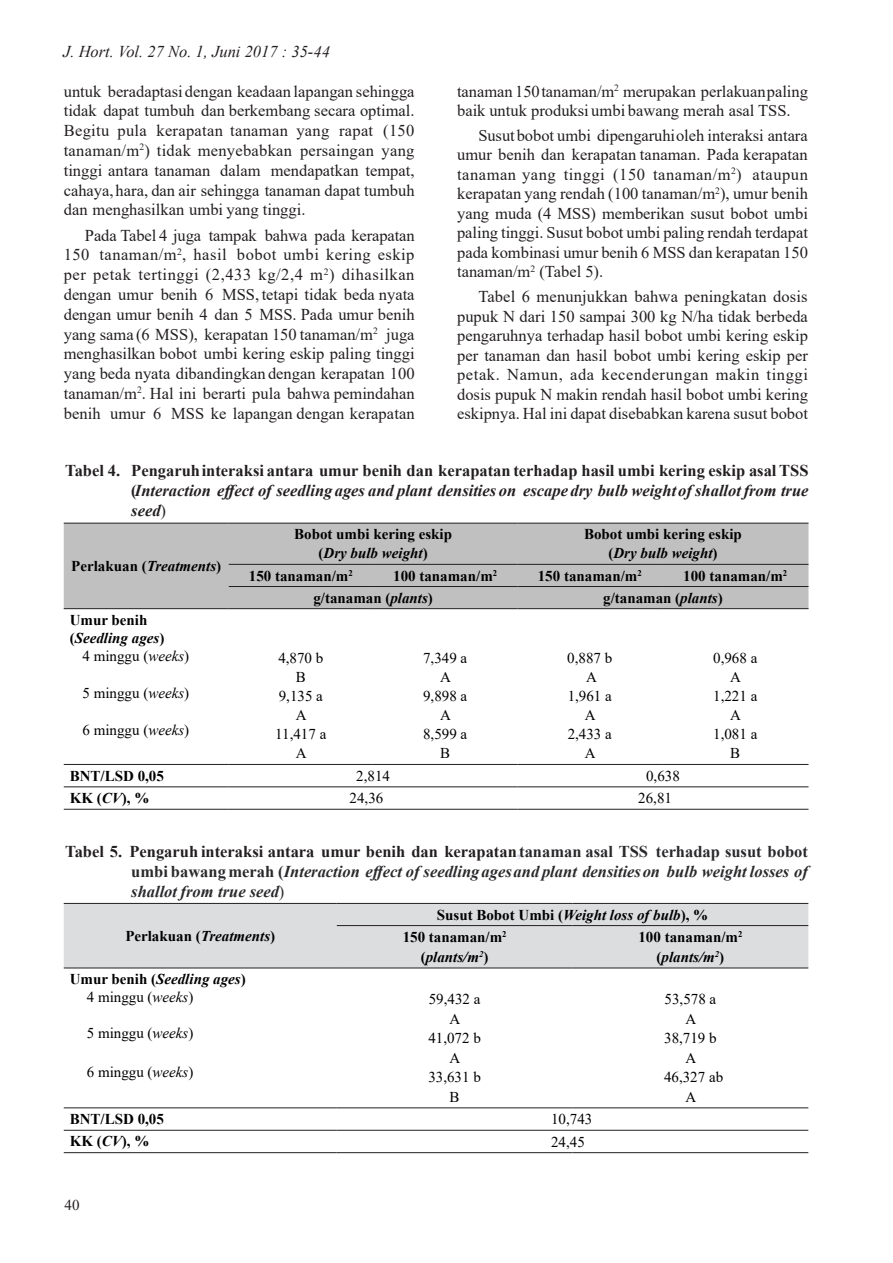
<style>
.page{position:relative;width:893px;height:1263px;background:#fff}
.page>*{position:absolute;margin:0;border:0;box-sizing:border-box;transform-origin:0 0}
.t1{font:16.5px/19.8px "Times New Roman";color:#231f20;text-align:justify}
.t2{font:italic 700 16.5px/19.8px "Times New Roman";color:#2a2a2d;text-align:justify}
.t3{font:italic 700 16.5px/19.8px "Times New Roman";color:#231f20;text-align:justify}
.t4{font:italic 16.5px "Times New Roman";color:#231f20}
.t5{font:700 15px/19px "Times New Roman";color:#000;text-align:center}
.t6{font:15px/19px "Times New Roman";color:#000;text-align:center}
.t7{font:italic 700 15px/18px "Times New Roman";color:#000}
.t8{font:15px "Times New Roman";color:#231f20}
.s1{font-style:normal}
.s2{font-weight:400;font-style:normal}
.s3{font-style:italic}
.s4{font-style:normal;color:#231f20}
.s5{font-style:normal;color:#cdd1dd}
.s6{font-weight:400}
</style>
<div class="page">
<div style="left:64px;top:524px;width:744px;height:84px;background:#c0c0c0"></div>
<hr style="left:64px;top:523px;width:165px;height:1px;background:#231f20">
<hr style="left:229px;top:523px;width:144px;height:1px;background:#231f20">
<hr style="left:373px;top:523px;width:144px;height:1px;background:#231f20">
<hr style="left:517px;top:523px;width:145px;height:1px;background:#231f20">
<hr style="left:662px;top:523px;width:146px;height:1px;background:#231f20">
<hr style="left:229px;top:564px;width:144px;height:1px;background:#231f20">
<hr style="left:373px;top:564px;width:144px;height:1px;background:#231f20">
<hr style="left:517px;top:564px;width:145px;height:1px;background:#231f20">
<hr style="left:662px;top:564px;width:146px;height:1px;background:#231f20">
<hr style="left:373px;top:586px;width:144px;height:1px;background:#231f20">
<hr style="left:662px;top:586px;width:146px;height:1px;background:#231f20">
<hr style="left:229px;top:586px;width:144px;height:1px;background:#231f20">
<hr style="left:517px;top:586px;width:145px;height:1px;background:#231f20">
<hr style="left:64px;top:608px;width:165px;height:1px;background:#231f20">
<hr style="left:229px;top:608px;width:144px;height:1px;background:#231f20">
<hr style="left:373px;top:608px;width:144px;height:1px;background:#231f20">
<hr style="left:517px;top:608px;width:145px;height:1px;background:#231f20">
<hr style="left:662px;top:608px;width:146px;height:1px;background:#231f20">
<hr style="left:64px;top:764px;width:165px;height:1px;background:#231f20">
<hr style="left:229px;top:764px;width:144px;height:1px;background:#231f20">
<hr style="left:373px;top:764px;width:144px;height:1px;background:#231f20">
<hr style="left:662px;top:764px;width:146px;height:1px;background:#231f20">
<hr style="left:517px;top:764px;width:145px;height:1px;background:#231f20">
<hr style="left:64px;top:786px;width:165px;height:1px;background:#231f20">
<hr style="left:229px;top:786px;width:144px;height:1px;background:#231f20">
<hr style="left:373px;top:786px;width:144px;height:1px;background:#231f20">
<hr style="left:64px;top:809px;width:165px;height:1px;background:#231f20">
<hr style="left:229px;top:809px;width:144px;height:1px;background:#231f20">
<hr style="left:373px;top:809px;width:144px;height:1px;background:#231f20">
<hr style="left:517px;top:786px;width:145px;height:1px;background:#231f20">
<hr style="left:662px;top:786px;width:146px;height:1px;background:#231f20">
<hr style="left:517px;top:809px;width:145px;height:1px;background:#231f20">
<hr style="left:662px;top:809px;width:146px;height:1px;background:#231f20">
<div style="left:64px;top:904px;width:744px;height:64px;background:#dcdddf"></div>
<hr style="left:64px;top:903px;width:273px;height:1px;background:#231f20">
<hr style="left:64px;top:968px;width:273px;height:1px;background:#231f20">
<hr style="left:337px;top:903px;width:235px;height:1px;background:#231f20">
<hr style="left:572px;top:903px;width:236px;height:1px;background:#231f20">
<hr style="left:337px;top:925px;width:235px;height:1px;background:#231f20">
<hr style="left:572px;top:925px;width:236px;height:1px;background:#231f20">
<hr style="left:337px;top:968px;width:235px;height:1px;background:#231f20">
<hr style="left:572px;top:968px;width:236px;height:1px;background:#231f20">
<hr style="left:64px;top:1107px;width:273px;height:1px;background:#231f20">
<hr style="left:337px;top:1107px;width:235px;height:1px;background:#231f20">
<hr style="left:572px;top:1107px;width:236px;height:1px;background:#231f20">
<hr style="left:64px;top:1130px;width:273px;height:1px;background:#231f20">
<hr style="left:337px;top:1130px;width:235px;height:1px;background:#231f20">
<hr style="left:572px;top:1130px;width:236px;height:1px;background:#231f20">
<hr style="left:64px;top:1152px;width:273px;height:1px;background:#231f20">
<hr style="left:337px;top:1152px;width:235px;height:1px;background:#231f20">
<hr style="left:572px;top:1152px;width:236px;height:1px;background:#231f20">
<p class="t4" style="left:63px;top:46px;width:268px">J. Hort. Vol. 27 No. 1, Juni 2017 : 35-44</p>
<p class="t1" style="left:64px;top:83px;width:352px">untuk beradaptasi dengan keadaan lapangan sehingga tidak dapat tumbuh dan berkembang secara optimal.<br>Begitu pula kerapatan tanaman yang rapat (150 tanaman/m<sup>2</sup>) tidak menyebabkan persaingan yang tinggi antara tanaman dalam mendapatkan tempat, cahaya, hara, dan air sehingga tanaman dapat tumbuh dan menghasilkan umbi yang tinggi.</p>
<p class="t1" style="left:64px;top:227px;width:352px;text-indent:21px">Pada Tabel 4 juga tampak bahwa pada kerapatan 150 tanaman/m<sup>2</sup>, hasil bobot umbi kering eskip per petak tertinggi (2,433 kg/2,4 m<sup>2</sup>) dihasilkan dengan umur benih 6 MSS, tetapi tidak beda nyata dengan umur benih 4 dan 5 MSS. Pada umur benih yang sama (6 MSS), kerapatan 150 tanaman/m<sup>2</sup> juga menghasilkan bobot umbi kering eskip paling tinggi yang beda nyata dibandingkan dengan kerapatan 100 tanaman/m<sup>2</sup>. Hal ini berarti pula bahwa pemindahan benih umur 6 MSS ke lapangan dengan kerapatan</p>
<p class="t1" style="left:457px;top:83px;width:352px">tanaman 150 tanaman/m<sup>2</sup> merupakan perlakuan paling baik untuk produksi umbi bawang merah asal TSS.</p>
<p class="t1" style="left:457px;top:127px;width:352px;text-indent:21px">Susut bobot umbi dipengaruhi oleh interaksi antara umur benih dan kerapatan tanaman. Pada kerapatan tanaman yang tinggi (150 tanaman/m<sup>2</sup>) ataupun kerapatan yang rendah (100 tanaman/m<sup>2</sup>), umur benih yang muda (4 MSS) memberikan susut bobot umbi paling tinggi. Susut bobot umbi paling rendah terdapat pada kombinasi umur benih 6 MSS dan kerapatan 150 tanaman/m<sup>2</sup> (Tabel 5).</p>
<p class="t1" style="left:457px;top:289px;width:352px;text-indent:21px">Tabel 6 menunjukkan bahwa peningkatan dosis pupuk N dari 150 sampai 300 kg N/ha tidak berbeda pengaruhnya terhadap hasil bobot umbi kering eskip per tanaman dan hasil bobot umbi kering eskip per petak. Namun, ada kecenderungan makin tinggi dosis pupuk N makin rendah hasil bobot umbi kering eskipnya. Hal ini dapat disebabkan karena susut bobot</p>
<p class="t3" style="left:131px;top:460px;width:679px;text-indent:-66px"><span class="s1">Tabel 4. Pengaruh interaksi antara umur benih dan kerapatan terhadap hasil umbi kering eskip asal TSS (</span>Interaction effect of seedling ages and plant densities on escape dry bulb weight of shallot from true seed<span class="s2">)</span></p>
<p class="t5" style="left:71px;top:558px;width:151px">Perlakuan (<span class="s3">Treatments</span>)</p>
<p class="t5" style="left:70px;top:612px;width:79px">Umur benih</p>
<p class="t7" style="left:70px;top:629px;width:96px"><span class="s1">(</span>Seedling ages<span class="s1">)</span></p>
<p class="t6" style="left:83px;top:648px;width:108px">4 minggu (<span class="s3">weeks</span>)</p>
<p class="t6" style="left:83px;top:685px;width:108px">5 minggu (<span class="s3">weeks</span>)</p>
<p class="t6" style="left:83px;top:722px;width:108px">6 minggu (<span class="s3">weeks</span>)</p>
<p class="t5" style="left:294px;top:526px;width:159px">Bobot umbi kering eskip (<span class="s3">Dry bulb weight</span>)</p>
<p class="t5" style="left:584px;top:526px;width:159px">Bobot umbi kering eskip (<span class="s3">Dry bulb weight</span>)</p>
<p class="t5" style="left:249px;top:567px;width:105px">150 tanaman/m<sup>2</sup></p>
<p class="t5" style="left:393px;top:567px;width:105px">100 tanaman/m<sup>2</sup></p>
<p class="t5" style="left:538px;top:567px;width:105px">150 tanaman/m<sup>2</sup></p>
<p class="t5" style="left:683px;top:567px;width:105px">100 tanaman/m<sup>2</sup></p>
<p class="t5" style="left:313px;top:590px;width:121px">g/tanaman (<span class="s3">plants</span>)</p>
<p class="t5" style="left:603px;top:590px;width:121px">g/tanaman (<span class="s3">plants</span>)</p>
<p class="t6" style="left:275px;top:650px;width:53px">4,870 b<br>B<br>9,135 a<br>A<br>11,417 a<br>A</p>
<p class="t6" style="left:423px;top:650px;width:46px">7,349 a<br>A<br>9,898 a<br>A<br>8,599 a<br>B</p>
<p class="t6" style="left:567px;top:650px;width:46px">0,887 b<br>A<br>1,961 a<br>A<br>2,433 a<br>A</p>
<p class="t6" style="left:713px;top:650px;width:46px">0,968 a<br>A<br>1,221 a<br>A<br>1,081 a<br>B</p>
<p class="t5" style="left:70px;top:768px;width:96px">BNT/LSD 0,05</p>
<p class="t6" style="left:356px;top:768px;width:35px">2,814</p>
<p class="t6" style="left:646px;top:768px;width:35px">0,638</p>
<p class="t5" style="left:70px;top:790px;width:81px">KK (<span class="s3">CV</span>), %</p>
<p class="t6" style="left:350px;top:790px;width:35px">24,36</p>
<p class="t6" style="left:638px;top:790px;width:35px">26,81</p>
<p class="t2" style="left:131px;top:841px;width:678px;text-indent:-66px"><span class="s4">Tabel 5. Pengaruh interaksi antara umur benih dan kerapatan</span><span class="s5">,</span><span class="s1">tanaman asal TSS terhadap susut bobot umbi bawang merah (</span>Interaction effect of seedling ages and plant densities on bulb weight losses of shallot from true seed<span class="s2">)</span></p>
<p class="t5" style="left:125px;top:928px;width:151px">Perlakuan (<span class="s3">Treatments</span>)</p>
<p class="t5" style="left:403px;top:905px;width:307px;line-height:22.2px;text-align:left;text-indent:34px">Susut Bobot Umbi (<span class="s3">Weight loss of bulb</span>), %<br>150 tanaman/m<sup>2</sup></p>
<p class="t7" style="left:421px;top:947px;width:69px"><span class="s1">(</span>plants/m<sup>2</sup><span class="s1">)</span></p>
<p class="t5" style="left:638px;top:928px;width:105px;line-height:20.2px">100 tanaman/m<sup>2 </sup>(<span class="s3">plants/m</span><sup>2</sup>)</p>
<p class="t7" style="left:87px;top:970px;width:160px;text-indent:-17px"><span class="s1">Umur benih (</span>Seedling ages<span class="s1">)<br></span><span class="s2">4 minggu (</span><span class="s6">weeks</span><span class="s2">)</span></p>
<p class="t6" style="left:87px;top:1025px;width:108px">5 minggu (<span class="s3">weeks</span>)</p>
<p class="t6" style="left:87px;top:1063px;width:108px">6 minggu (<span class="s3">weeks</span>)</p>
<p class="t6" style="left:428px;top:991px;width:54px;line-height:19.5px">59,432 a<br>A<br>41,072 b<br>A<br>33,631 b<br>B</p>
<p class="t6" style="left:664px;top:990px;width:61px;line-height:19.6px">53,578 a<br>A<br>38,719 b<br>A<br>46,327 ab<br>A</p>
<p class="t5" style="left:70px;top:1111px;width:96px">BNT/LSD 0,05</p>
<p class="t6" style="left:551px;top:1111px;width:43px">10,743</p>
<p class="t5" style="left:70px;top:1133px;width:81px">KK (<span class="s3">CV</span>), %</p>
<p class="t6" style="left:551px;top:1133px;width:35px">24,45</p>
<p class="t8" style="left:65px;top:1199px;width:16px">40</p>
</div>
